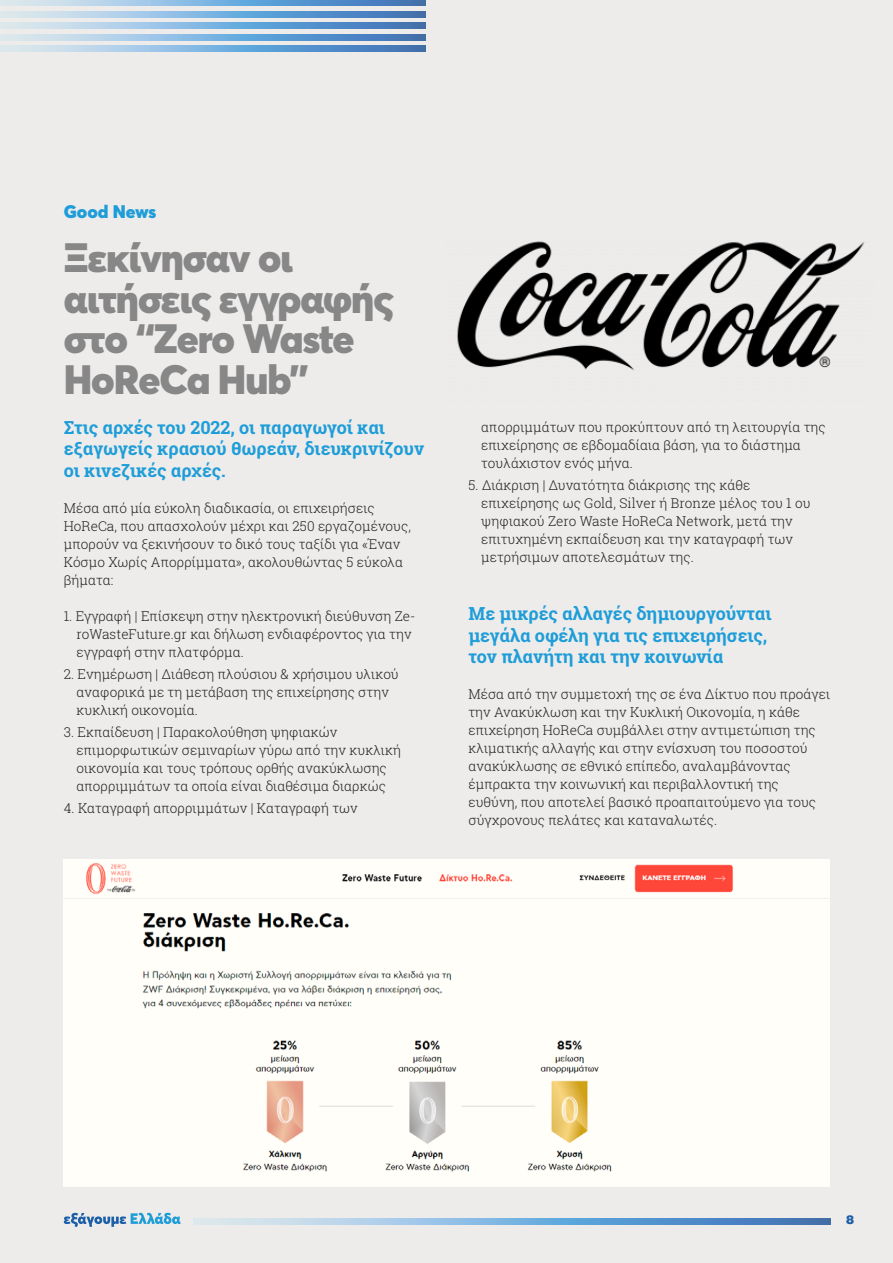
<style>
.page{position:relative;width:893px;height:1263px;background:#edeceb}
.page>*{position:absolute;margin:0;border:0;box-sizing:border-box;transform-origin:0 0}
.t1{font:900 40.5px/40.5px "Averta";letter-spacing:-.025em;color:#888787}
.t2{font:700 18px/21.6px "Roboto Slab";letter-spacing:-.005em;color:#1e9dd8}
.t3{font:900 18px "Averta";color:#1e9dd8}
.t4{font:300 13.5px/18px "Roboto Slab";letter-spacing:.005em;color:#231f20}
.t5{font:900 12px "UB Helvetica";color:#1b5fa9}
</style>
<div class="page">
<svg style="left:0;top:0;width:426px;height:6px;background:#83b0d9"></svg>
<svg style="left:0;top:23px;width:426px;height:6px;background:#83b0d9"></svg>
<svg style="left:0;top:46px;width:426px;height:5px;background:#83b0d9"></svg>
<svg style="left:0;top:11px;width:426px;height:6px;background:#83b0d9"></svg>
<svg style="left:0;top:34px;width:426px;height:6px;background:#83b0d9"></svg>
<svg style="left:64px;top:1213px;width:117px;height:14px"></svg>
<svg style="left:194px;top:1219px;width:637px;height:5px;background:#83b0d9"></svg>
<img style="left:64px;top:859px;width:766px;height:327px">
<img style="left:457px;top:241px;width:408px;height:130px">
<h2 class="t3" style="left:64px;top:200px;width:94px">Good News</h2>
<h1 class="t1" style="left:64px;top:237px;width:331px">Ξεκίνησαν οι αιτήσεις εγγραφής στo “Zero Waste<br>HoReCa Hub”</h1>
<h2 class="t2" style="left:64px;top:416px;width:362px">Στις αρχές του 2022, οι παραγωγοί και εξαγωγείς κρασιού θωρεάν, διευκρινίζουν οι κινεζικές αρχές.</h2>
<p class="t4" style="left:64px;top:498px;width:349px">Μέσα από μία εύκολη διαδικασία, οι επιχειρήσεις HoReCa, που απασχολούν μέχρι και 250 εργαζομένους, μπορούν να ξεκινήσουν το δικό τους ταξίδι για «Έναν Κόσμο Χωρίς Απορρίμματα», ακολουθώντας 5 εύκολα βήματα:</p>
<p class="t4" style="left:77px;top:606px;width:340px;text-indent:-13px">1. Εγγραφή | Επίσκεψη στην ηλεκτρονική διεύθυνση Ze&shy;roWasteFuture.gr και δήλωση ενδιαφέροντος για την εγγραφή στην πλατφόρμα.</p>
<p class="t4" style="left:77px;top:665px;width:324px;text-indent:-13px">2. Ενημέρωση | Διάθεση πλούσιου &amp; χρήσιμου υλικού αναφορικά με τη μετάβαση της επιχείρησης στην κυκλική οικονομία.</p>
<p class="t4" style="left:77px;top:723px;width:326px;text-indent:-13px">3. Εκπαίδευση | Παρακολούθηση ψηφιακών επιμορφωτικών σεμιναρίων γύρω από την κυκλική οικονομία και τους τρόπους ορθής ανακύκλωσης απορριμμάτων τα οποία είναι διαθέσιμα διαρκώς</p>
<p class="t4" style="left:64px;top:799px;width:295px">4. Καταγραφή απορριμμάτων | Καταγραφή των</p>
<p class="t4" style="left:481px;top:418px;width:346px">απορριμμάτων που προκύπτουν από τη λειτουργία της επιχείρησης σε εβδομαδίαια βάση, για το διάστημα τουλάχιστον ενός μήνα.</p>
<p class="t4" style="left:481px;top:476px;width:331px;text-indent:-13px">5. Διάκριση | Δυνατότητα διάκρισης της κάθε επιχείρησης ως Gold, Silver ή Bronze μέλος του 1 ου ψηφιακού Zero Waste HoReCa Network, μετά την επιτυχημένη εκπαίδευση και την καταγραφή των μετρήσιμων αποτελεσμάτων της.</p>
<h2 class="t2" style="left:468px;top:603px;width:305px">Με μικρές αλλαγές δημιουργούνται μεγάλα οφέλη για τις επιχειρήσεις, τον πλανήτη και την κοινωνία</h2>
<p class="t4" style="left:468px;top:685px;width:363px">Μέσα από την συμμετοχή της σε ένα Δίκτυο που προάγει την Ανακύκλωση και την Κυκλική Οικονομία, η κάθε επιχείρηση HoReCa συμβάλλει στην αντιμετώπιση της κλιματικής αλλαγής και στην ενίσχυση του ποσοστού ανακύκλωσης σε εθνικό επίπεδο, αναλαμβάνοντας έμπρακτα την κοινωνική και περιβαλλοντική της ευθύνη, που αποτελεί βασικό προαπαιτούμενο για τους σύγχρονους πελάτες και καταναλωτές.</p>
<p class="t5" style="left:846px;top:1212px;width:10px">8</p>
</div>
